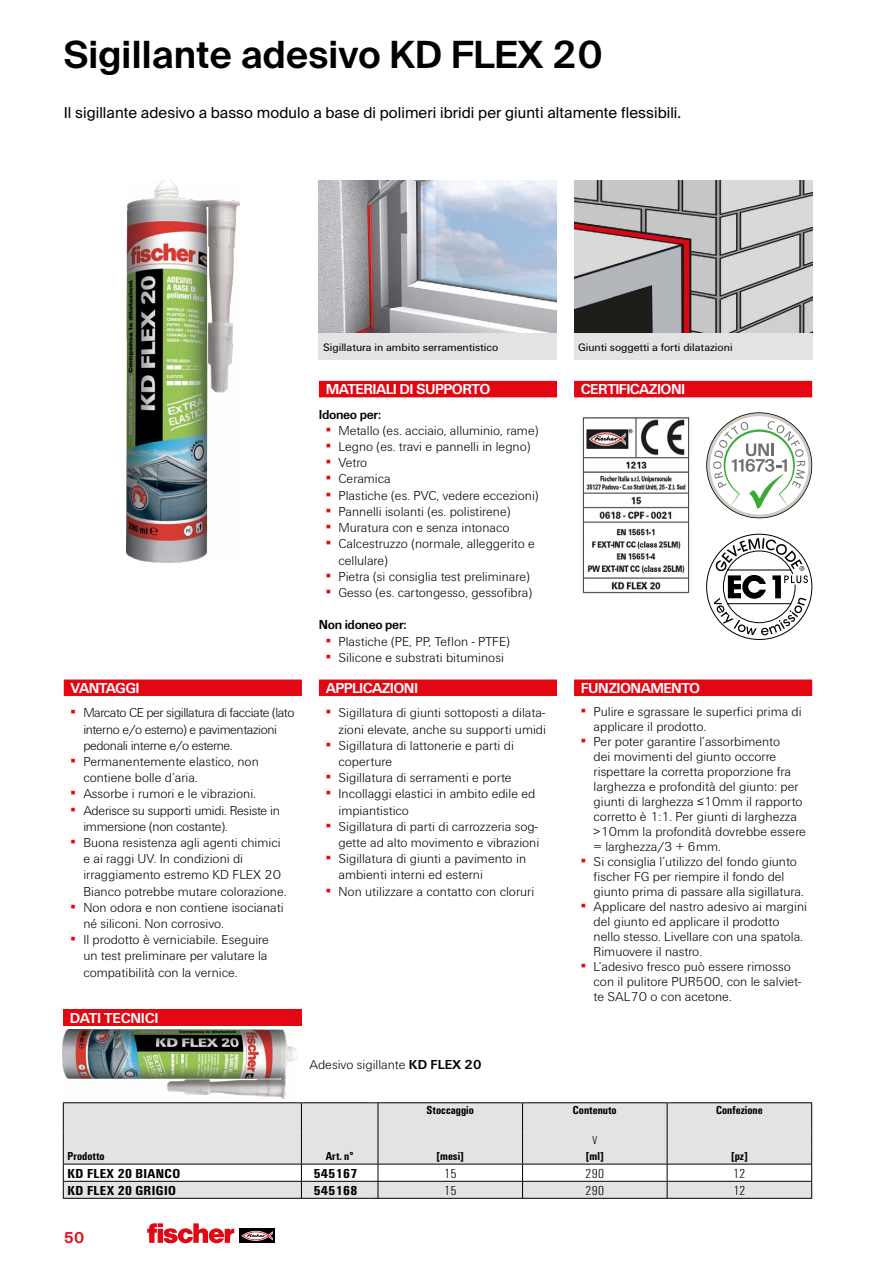
<style>
.page{position:relative;width:893px;height:1263px;background:#fff}
.page>*{position:absolute;margin:0;border:0;box-sizing:border-box;transform-origin:0 0}
.t1{font:600 37.5px "fischerstrong";letter-spacing:.005em;color:#000}
.t2{font:15px "fischerstrong";letter-spacing:.005em;color:#000}
.t3{font:700 15px "Fi We";letter-spacing:-.04em;color:#fff}
.t4{font:700 15px "Fi We";letter-spacing:-.02em;color:#fff}
.t5{font:600 15px "fischerstrong";color:#e30613}
.t6{font:300 13.5px/15px "Fi We";color:#000}
.t7{font:300 13.5px/16.2px "Fi We";letter-spacing:-.03em;color:#000}
.t8{font:300 13.5px/16.2px "Fi We";letter-spacing:-.02em;color:#000}
.t9{font:700 condensed 13.5px "Fi We";letter-spacing:.025em;color:#000;scale:1.1 1}
.t10{font:700 13.5px "Fi We";letter-spacing:-.03em;color:#000;scale:.96 1}
.t11{font:300 condensed 13.5px "Fi We";letter-spacing:.025em;color:#000;scale:1.1 1}
.t12{font:700 condensed 12px "Fi We";color:#000}
.t13{font:300 condensed 12px "Fi We";color:#000}
.t14{font:11.25px "Fi We";color:#000}
.s1{font-weight:400;color:#e30613}
.s2{font-weight:700}
</style>
<div class="page">
<div style="left:240px;top:1229px;width:35px;height:14px;background:#000"></div>
<svg style="left:241px;top:1231px;width:32px;height:10px"></svg>
<svg style="left:147px;top:1223px;width:87px;height:20px"></svg>
<img style="left:574px;top:180px;width:238px;height:153px">
<img style="left:319px;top:180px;width:238px;height:153px">
<img style="left:126px;top:180px;width:114px;height:383px">
<div style="left:574px;top:333px;width:238px;height:27px;background:#e3e3e3"></div>
<div style="left:64px;top:679px;width:238px;height:17px;background:#e30613"></div>
<div style="left:319px;top:679px;width:238px;height:17px;background:#e30613"></div>
<div style="left:574px;top:679px;width:238px;height:17px;background:#e30613"></div>
<div style="left:319px;top:381px;width:238px;height:16px;background:#e30613"></div>
<div style="left:319px;top:333px;width:238px;height:27px;background:#e3e3e3"></div>
<div style="left:574px;top:381px;width:238px;height:16px;background:#e30613"></div>
<div style="left:63px;top:1009px;width:238px;height:16px;background:#e30613"></div>
<img style="left:63px;top:1029px;width:234px;height:70px">
<svg style="left:63px;top:1102px;width:749px;height:97px"></svg>
<hr style="left:378px;top:1181px;width:145px;height:1px;background:#000">
<hr style="left:523px;top:1181px;width:144px;height:1px;background:#000">
<hr style="left:667px;top:1181px;width:144px;height:1px;background:#000">
<hr style="left:378px;top:1198px;width:145px;height:1px;background:#000">
<hr style="left:523px;top:1198px;width:144px;height:1px;background:#000">
<hr style="left:667px;top:1198px;width:145px;height:1px;background:#000">
<hr style="left:378px;top:1164px;width:145px;height:1px;background:#000">
<hr style="left:523px;top:1164px;width:144px;height:1px;background:#000">
<hr style="left:667px;top:1164px;width:145px;height:1px;background:#000">
<hr style="left:63px;top:1164px;width:238px;height:1px;background:#000">
<img style="left:582px;top:417px;width:108px;height:177px">
<svg style="left:706px;top:412px;width:106px;height:106px"></svg>
<svg style="left:706px;top:534px;width:106px;height:106px"></svg>
<h1 class="t1" style="left:64px;top:33px;width:541px">Sigillante adesivo KD FLEX 20</h1>
<p class="t2" style="left:64px;top:104px;width:619px">Il sigillante adesivo a basso modulo a base di polimeri ibridi per giunti altamente flessibili.</p>
<p class="t3" style="left:71px;top:679px;width:71px">VANTAGGI</p>
<p class="t7" style="left:83px;top:705px;width:213px;text-indent:-13px"><span class="s1">▪</span> Marcato CE per sigillatura di facciate (lato interno e/o esterno) e pavimentazioni pedonali interne e/o esterne.</p>
<p class="t6" style="left:83px;top:753px;width:177px;line-height:16.2px;text-indent:-13px"><span class="s1">▪</span> Permanentemente elastico, non contiene bolle d’aria.</p>
<p class="t6" style="left:71px;top:786px;width:187px"><span class="s1">▪</span> Assorbe i rumori e le vibrazioni.</p>
<p class="t8" style="left:83px;top:802px;width:198px;text-indent:-13px"><span class="s1">▪</span> Aderisce su supporti umidi. Resiste in immersione (non costante).</p>
<p class="t6" style="left:83px;top:834px;width:205px;line-height:16.2px;text-indent:-13px"><span class="s1">▪</span> Buona resistenza agli agenti chimici e ai raggi UV. In condizioni di irraggiamento estremo KD FLEX 20<br>Bianco potrebbe mutare colorazione.</p>
<p class="t6" style="left:83px;top:899px;width:202px;line-height:16.2px;text-indent:-13px"><span class="s1">▪</span> Non odora e non contiene isocianati né siliconi. Non corrosivo.</p>
<p class="t6" style="left:83px;top:932px;width:187px;line-height:16.2px;text-align:justify;text-indent:-13px"><span class="s1">▪</span> Il prodotto è verniciabile. Eseguire un test preliminare per valutare la compatibilità con la vernice.</p>
<p class="t4" style="left:70px;top:1009px;width:90px">DATI TECNICI</p>
<p class="t14" style="left:323px;top:341px;width:177px">Sigillatura in ambito serramentistico</p>
<p class="t3" style="left:326px;top:381px;width:166px">MATERIALI DI SUPPORTO</p>
<p class="t10" style="left:319px;top:407px;width:66px">Idoneo per:</p>
<p class="t6" style="left:326px;top:423px;width:214px"><span class="s1">▪</span> Metallo (es. acciaio, alluminio, rame)</p>
<p class="t6" style="left:326px;top:439px;width:206px"><span class="s1">▪</span> Legno (es. travi e pannelli in legno)</p>
<p class="t6" style="left:326px;top:455px;width:43px"><span class="s1">▪</span> Vetro</p>
<p class="t6" style="left:326px;top:472px;width:67px"><span class="s1">▪</span> Ceramica</p>
<p class="t6" style="left:326px;top:488px;width:214px"><span class="s1">▪</span> Plastiche (es. PVC, vedere eccezioni)</p>
<p class="t6" style="left:326px;top:504px;width:186px"><span class="s1">▪</span> Pannelli isolanti (es. polistirene)</p>
<p class="t6" style="left:326px;top:520px;width:185px"><span class="s1">▪</span> Muratura con e senza intonaco</p>
<p class="t6" style="left:338px;top:536px;width:198px;line-height:16.2px;text-indent:-13px"><span class="s1">▪</span> Calcestruzzo (normale, alleggerito e cellulare)</p>
<p class="t6" style="left:326px;top:569px;width:206px"><span class="s1">▪</span> Pietra (si consiglia test preliminare)</p>
<p class="t6" style="left:326px;top:585px;width:208px"><span class="s1">▪</span> Gesso (es. cartongesso, gessofibra)</p>
<p class="t10" style="left:319px;top:617px;width:93px">Non idoneo per:</p>
<p class="t6" style="left:326px;top:634px;width:186px"><span class="s1">▪</span> Plastiche (PE, PP, Teflon - PTFE)</p>
<p class="t6" style="left:326px;top:650px;width:180px"><span class="s1">▪</span> Silicone e substrati bituminosi</p>
<p class="t3" style="left:326px;top:679px;width:94px">APPLICAZIONI</p>
<p class="t6" style="left:326px;top:705px;width:222px;line-height:16.2px;text-align:right"><span class="s1">▪</span> Sigillatura di giunti sottoposti a dilata&shy;zioni elevate, anche su supporti umidi</p>
<p class="t6" style="left:338px;top:737px;width:177px;line-height:16.2px;text-indent:-13px"><span class="s1">▪</span> Sigillatura di lattonerie e parti di coperture</p>
<p class="t6" style="left:326px;top:770px;width:187px"><span class="s1">▪</span> Sigillatura di serramenti e porte</p>
<p class="t6" style="left:338px;top:786px;width:198px;line-height:16.2px;text-indent:-13px"><span class="s1">▪</span> Incollaggi elastici in ambito edile ed impiantistico</p>
<p class="t6" style="left:326px;top:818px;width:215px;line-height:16.2px;text-align:right"><span class="s1">▪</span> Sigillatura di parti di carrozzeria sog&shy;gette ad alto movimento e vibrazioni</p>
<p class="t6" style="left:338px;top:851px;width:189px;line-height:16.2px;text-indent:-13px"><span class="s1">▪</span> Sigillatura di giunti a pavimento in ambienti interni ed esterni</p>
<p class="t6" style="left:326px;top:884px;width:210px"><span class="s1">▪</span> Non utilizzare a contatto con cloruri</p>
<p class="t14" style="left:578px;top:341px;width:156px">Giunti soggetti a forti dilatazioni</p>
<p class="t3" style="left:581px;top:381px;width:106px">CERTIFICAZIONI</p>
<p class="t3" style="left:581px;top:679px;width:121px">FUNZIONAMENTO</p>
<p class="t6" style="left:594px;top:704px;width:210px;text-indent:-13px"><span class="s1">▪</span> Pulire e sgrassare le superfici prima di applicare il prodotto.</p>
<p class="t6" style="left:594px;top:734px;width:214px;text-indent:-13px"><span class="s1">▪</span> Per poter garantire l’assorbimento<br>dei movimenti del giunto occorre rispettare la corretta proporzione fra larghezza e profondità del giunto: per giunti di larghezza ≤10mm il rapporto corretto è 1:1. Per giunti di larghezza &gt;10mm la profondità dovrebbe essere = larghezza/3 + 6mm.</p>
<p class="t6" style="left:594px;top:854px;width:212px;text-indent:-13px"><span class="s1">▪</span> Si consiglia l’utilizzo del fondo giunto fischer FG per riempire il fondo del giunto prima di passare alla sigillatura.</p>
<p class="t6" style="left:594px;top:899px;width:215px;text-indent:-13px"><span class="s1">▪</span> Applicare del nastro adesivo ai margini del giunto ed applicare il prodotto nello stesso. Livellare con una spatola.<br>Rimuovere il nastro.</p>
<p class="t6" style="left:594px;top:959px;width:209px;text-indent:-13px"><span class="s1">▪</span> L’adesivo fresco può essere rimosso con il pulitore PUR500, con le salviet&shy;te SAL70 o con acetone.</p>
<p class="t6" style="left:310px;top:1057px;width:173px">Adesivo sigillante <span class="s2">KD FLEX 20</span></p>
<p class="t12" style="left:427px;top:1103px;width:49px">Stoccaggio</p>
<p class="t12" style="left:573px;top:1103px;width:45px">Contenuto</p>
<p class="t12" style="left:716px;top:1103px;width:48px">Confezione</p>
<p class="t13" style="left:592px;top:1134px;width:6px">V</p>
<p class="t12" style="left:68px;top:1149px;width:39px">Prodotto</p>
<p class="t12" style="left:326px;top:1149px;width:29px">Art. n°</p>
<p class="t12" style="left:436px;top:1149px;width:29px">[mesi]</p>
<p class="t12" style="left:586px;top:1149px;width:19px">[ml]</p>
<p class="t12" style="left:731px;top:1149px;width:18px">[pz]</p>
<p class="t9" style="left:68px;top:1165px;width:104px">KD FLEX 20 BIANCO</p>
<p class="t9" style="left:314px;top:1165px;width:41px">545167</p>
<p class="t11" style="left:444px;top:1166px;width:13px">15</p>
<p class="t11" style="left:586px;top:1166px;width:18px">290</p>
<p class="t11" style="left:733px;top:1166px;width:13px">12</p>
<p class="t9" style="left:68px;top:1182px;width:100px">KD FLEX 20 GRIGIO</p>
<p class="t9" style="left:314px;top:1182px;width:41px">545168</p>
<p class="t11" style="left:444px;top:1183px;width:13px">15</p>
<p class="t11" style="left:586px;top:1183px;width:18px">290</p>
<p class="t11" style="left:733px;top:1183px;width:13px">12</p>
<p class="t5" style="left:64px;top:1229px;width:22px">50</p>
</div>
